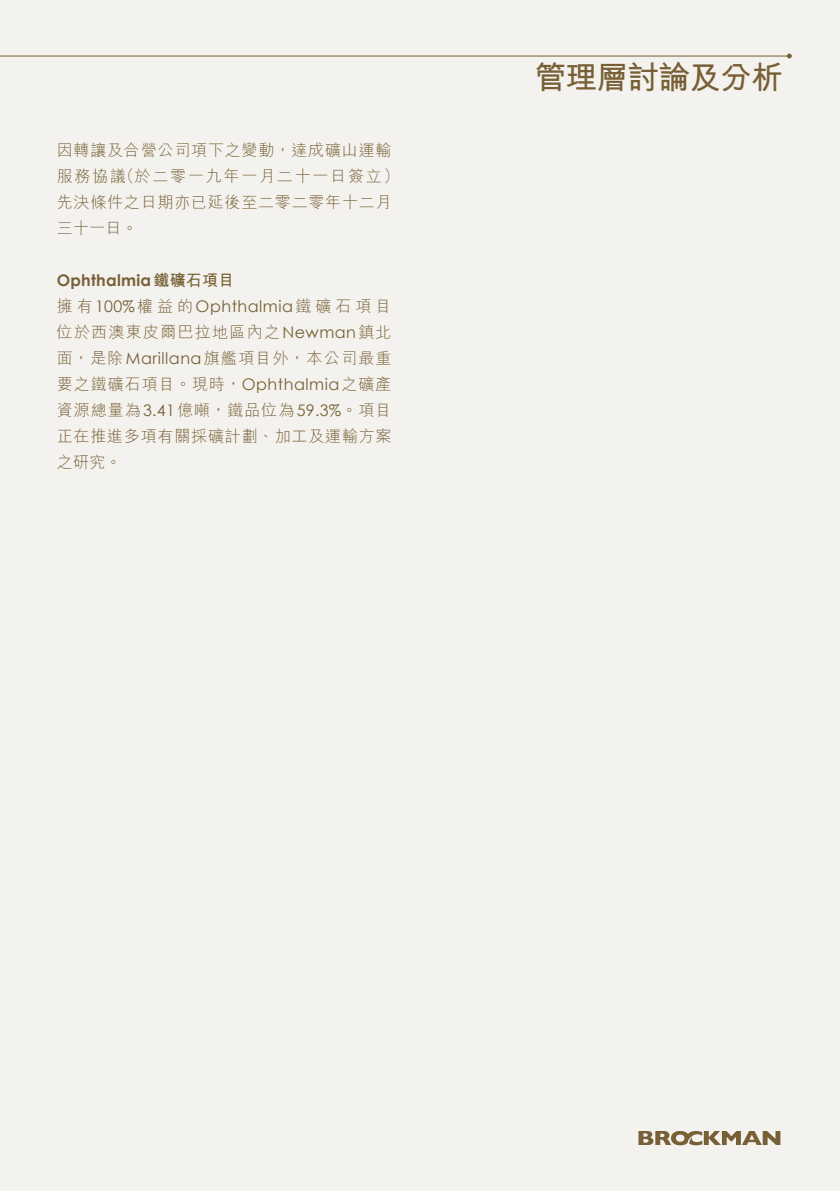
<style>
.page{position:relative;width:840px;height:1191px;background:#fff}
.page>*{position:absolute;margin:0;border:0;box-sizing:border-box;transform-origin:0 0}
.t1{font:32px "M Hei HK Bold E Ten B5 H";letter-spacing:-.035em;color:#776036}
.t2{font:16px/26px "M Hei HK Light E Ten B5 H";letter-spacing:.05em;color:#776036}
.t3{font:16px/26px "Century Gothic";letter-spacing:.03em;color:#776036}
.s1{font-weight:700}
.s2{font-family:"M Hei HK Bold E Ten B5 H"}
.s3{font-family:"M Hei HK Light E Ten B5 H"}
.s4{font-family:"Century Gothic"}
</style>
<div class="page">
<div style="left:0;top:0;width:839px;height:1191px;background:#f4f2ee"></div>
<svg style="left:638px;top:1131px;width:142px;height:14px"></svg>
<hr style="left:0;top:56px;width:789px;height:1px;background:#776036">
<svg style="left:786px;top:54px;width:5px;height:4px"></svg>
<p class="t2" style="left:57px;top:139px;width:344px">因轉讓及合營公司項下之變動，達成礦山運輸服務協議（於二零一九年一月二十一日簽立）先決條件之日期亦已延後至二零二零年十二月三十一日。</p>
<p class="t3" style="left:57px;top:267px;width:336px"><span class="s1">Ophthalmia</span><span class="s2">鐵礦石項目<br></span><span class="s3">擁有</span>100%<span class="s3">權益的</span>Ophthalmia<span class="s3">鐵礦石項目</span></p>
<p class="t2" style="left:57px;top:321px;width:336px;text-align:justify">位於西澳東皮爾巴拉地區內之<span class="s4">Newman</span>鎮北面，是除<span class="s4">Marillana</span>旗艦項目外，本公司最重要之鐵礦石項目。現時，<span class="s4">Ophthalmia</span>之礦產資源總量為<span class="s4">3.41</span>億噸，鐵品位為<span class="s4">59.3%</span>。項目正在推進多項有關採礦計劃、加工及運輸方案之研究。</p>
<h1 class="t1" style="left:534px;top:65px;width:250px">管理層討論及分析</h1>
</div>
